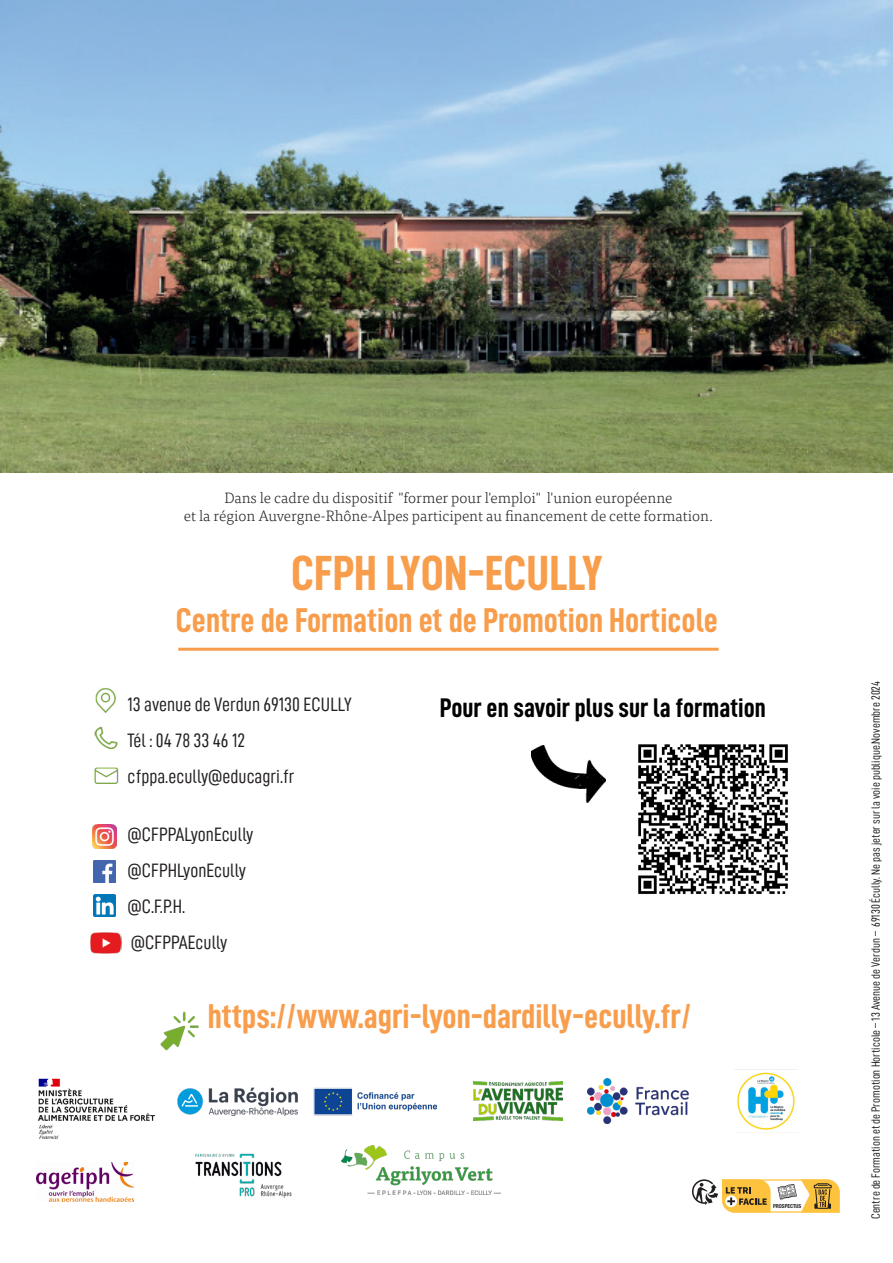
<style>
.page{position:relative;width:893px;height:1263px;background:#fff}
.page>*{position:absolute;margin:0;border:0;box-sizing:border-box;transform-origin:0 0}
.t1{font:49.5px "D DIN Condensed Bold";color:#f89d4b}
.t2{font:34.5px "D DIN Condensed Bold";color:#f89d4b}
.t3{font:27px "D DIN Condensed Bold";color:#000001}
.t4{font:19.5px "D DIN Condensed";color:#231f20}
.t5{font:300 15px "Tisa Pro";color:#231f20}
.t6{font:12px "D DIN Condensed";color:#231f20}
.t7{font:700 condensed 5.4px "Helvetica Neue LT Com";color:#231f20}
</style>
<div class="page">
<img style="left:1px;top:0;width:892px;height:472px">
<img style="left:638px;top:744px;width:150px;height:150px">
<img style="left:531px;top:746px;width:75px;height:56px">
<img style="left:92px;top:824px;width:25px;height:24px">
<img style="left:95px;top:688px;width:21px;height:25px">
<img style="left:94px;top:767px;width:25px;height:17px">
<img style="left:94px;top:727px;width:24px;height:23px">
<img style="left:93px;top:861px;width:22px;height:22px">
<img style="left:93px;top:895px;width:22px;height:21px">
<img style="left:90px;top:932px;width:32px;height:22px">
<img style="left:160px;top:1011px;width:39px;height:40px">
<hr style="left:178px;top:648px;width:541px;height:3px;background:#f89d4c">
<img style="left:178px;top:1087px;width:258px;height:28px">
<img style="left:38px;top:1078px;width:117px;height:61px">
<img style="left:474px;top:1082px;width:88px;height:38px">
<img style="left:588px;top:1079px;width:101px;height:44px">
<img style="left:737px;top:1072px;width:58px;height:58px">
<img style="left:36px;top:1162px;width:97px;height:39px">
<img style="left:195px;top:1153px;width:97px;height:45px">
<img style="left:341px;top:1145px;width:159px;height:50px">
<svg style="left:692px;top:1179px;width:148px;height:34px"></svg>
<p class="t5" style="left:224px;top:487px;width:450px">Dans le cadre du dispositif "former pour l'emploi" l'union européenne</p>
<p class="t5" style="left:184px;top:505px;width:531px">et la région Auvergne-Rhône-Alpes participent au financement de cette formation.</p>
<p class="t1" style="left:291px;top:546px;width:313px">CFPH LYON-ECULLY</p>
<p class="t2" style="left:176px;top:601px;width:544px">Centre de Formation et de Promotion Horticole</p>
<p class="t4" style="left:128px;top:694px;width:226px">13 avenue de Verdun 69130 ECULLY</p>
<p class="t4" style="left:128px;top:730px;width:119px">Tél : 04 78 33 46 12</p>
<p class="t4" style="left:128px;top:766px;width:168px">cfppa.ecully@educagri.fr</p>
<p class="t4" style="left:128px;top:823px;width:127px">@CFPPALyonEcully</p>
<p class="t4" style="left:128px;top:859px;width:120px">@CFPHLyonEcully</p>
<p class="t4" style="left:128px;top:895px;width:59px">@C.F.P.H.</p>
<p class="t4" style="left:131px;top:931px;width:98px">@CFPPAEcully</p>
<p class="t3" style="left:440px;top:693px;width:328px">Pour en savoir plus sur la formation</p>
<p class="t2" style="left:208px;top:997px;width:485px">https://www.agri-lyon-dardilly-ecully.fr/</p>
<p class="t7" style="left:773px;top:1203px;width:30px">PROSPECTUS</p>
<p class="t6" style="left:869px;top:1219px;width:540px;rotate:-90deg">Centre de Formation et de Promotion Horticole – 13 Avenue de Verdun – 69130 Écully. Ne pas jeter sur la voie publique.Novembre 2024</p>
</div>
